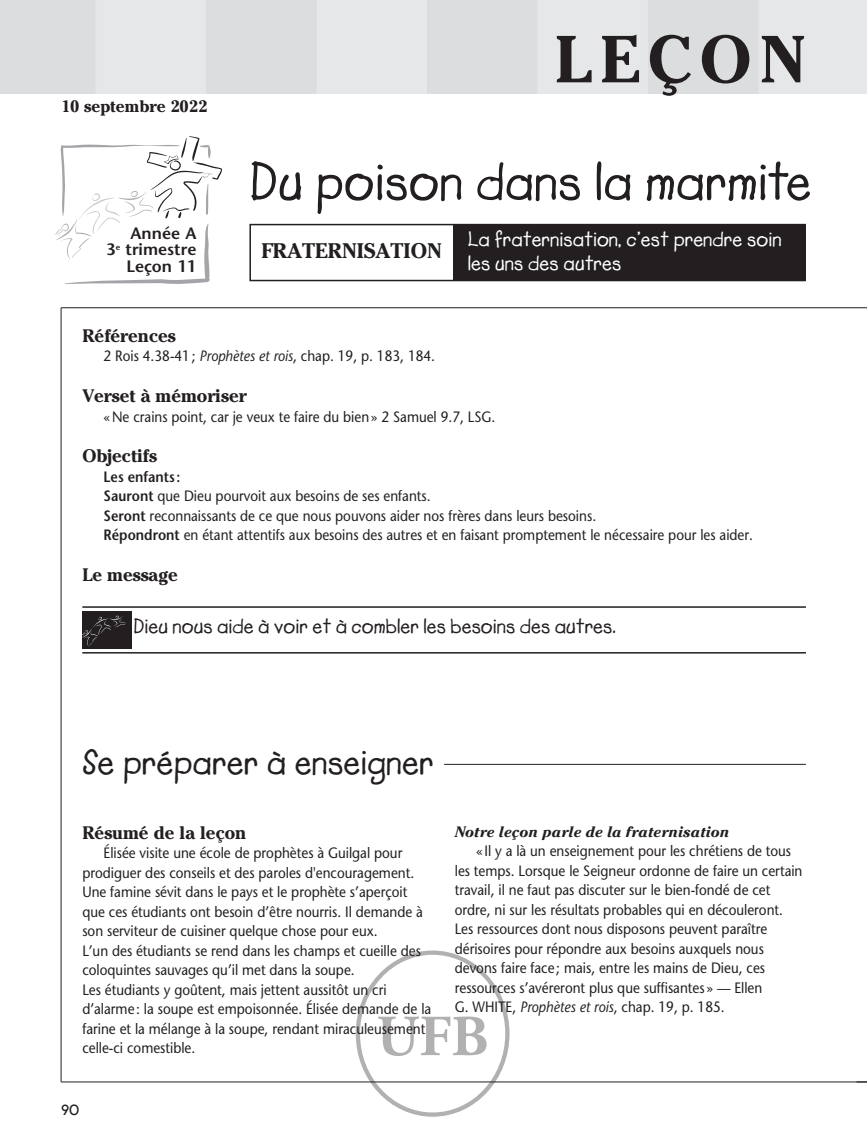
<style>
.page{position:relative;width:867px;height:1143px;background:#fff}
.page>*{position:absolute;margin:0;border:0;box-sizing:border-box;transform-origin:0 0}
.t1{font:700 66px "Cheltenham";letter-spacing:.125em;color:#231f20}
.t2{font:700 58.05px "Adobe Garamond Pro";color:#231f20}
.t3{font:54px "Lemonade ICG Bold";color:#231f20}
.t4{font:36px "Lemonade ICG Bold";color:#231f20}
.t5{font:21px/24px "Lemonade ICG Bold";color:#fff}
.t6{font:21px "Lemonade ICG Bold";color:#231f20}
.t7{font:700 21px "Cheltenham";color:#231f20}
.t8{font:700 18px "Cheltenham";color:#231f20}
.t9{font:600 16.5px/16.5px "Stone Sans";color:#231f20;text-align:right}
.t10{font:700 16.5px "Cheltenham";color:#231f20}
.t11{font:15px/19.5px "Stone Sans";color:#231f20;scale:.9 1}
.t12{font:italic 700 15px "Cheltenham Std";color:#231f20}
.t13{font:700 15px "New Garden";color:#231f20}
.s1{font-style:italic}
.s2{font-weight:600}
</style>
<div class="page">
<svg style="left:55px;top:136px;width:167px;height:148px"></svg>
<hr style="left:61px;top:307px;width:805px;height:1px;background:#231f20">
<hr style="left:61px;top:308px;width:1px;height:773px;background:#231f20">
<hr style="left:61px;top:1081px;width:805px;height:1px;background:#231f20">
<hr style="left:444px;top:764px;width:361px;height:1px;background:#231f20">
<hr style="left:82px;top:606px;width:723px;height:2px;background:#231f20">
<hr style="left:82px;top:652px;width:723px;height:1px;background:#231f20">
<div style="left:82px;top:611px;width:49px;height:37px;background:#231f20"></div>
<svg style="left:82px;top:615px;width:44px;height:31px"></svg>
<div style="left:453px;top:225px;width:352px;height:55px;background:#231f20"></div>
<div style="left:249px;top:224px;width:556px;height:57px;border:2px solid #231f20"></div>
<div style="left:355px;top:950px;width:154px;height:166px;border:4px solid #231f20;border-radius:50%"></div>
<p class="t10" style="left:61px;top:95px;width:148px">10 septembre 2022</p>
<p class="t9" style="left:106px;top:225px;width:91px">Année A<br>3<sup>e</sup> trimestre<br>Leçon 11</p>
<h1 class="t1" style="left:554px;top:18px;width:252px">LEÇON</h1>
<h3 class="t3" style="left:249px;top:149px;width:563px">Du poison dans la marmite</h3>
<h3 class="t7" style="left:261px;top:238px;width:182px">FRATERNISATION</h3>
<h3 class="t5" style="left:467px;top:228px;width:315px">La fraternisation, c’est prendre soin les uns des autres</h3>
<p class="t8" style="left:82px;top:324px;width:95px">Références</p>
<p class="t11" style="left:104px;top:346px;width:369px">2 Rois 4.38-41 ; <span class="s1">Prophètes et rois</span>, chap. 19, p. 183, 184.</p>
<p class="t8" style="left:82px;top:384px;width:166px">Verset à mémoriser</p>
<p class="t11" style="left:104px;top:406px;width:436px">« Ne crains point, car je veux te faire du bien » 2 Samuel 9.7, LSG.</p>
<p class="t8" style="left:82px;top:445px;width:76px">Objectifs</p>
<p class="t11" style="left:104px;top:467px;width:722px"><span class="s2">Les enfants :<br>Sauront</span> que Dieu pourvoit aux besoins de ses enfants.<br><span class="s2">Seront</span> reconnaissants de ce que nous pouvons aider nos frères dans leurs besoins.<br><span class="s2">Répondront</span> en étant attentifs aux besoins des autres et en faisant promptement le nécessaire pour les aider.</p>
<p class="t8" style="left:82px;top:563px;width:97px">Le message</p>
<h3 class="t6" style="left:133px;top:614px;width:484px">Dieu nous aide à voir et à combler les besoins des autres.</h3>
<h3 class="t4" style="left:82px;top:740px;width:353px">Se préparer à enseigner</h3>
<p class="t8" style="left:82px;top:821px;width:165px">Résumé de la leçon</p>
<p class="t11" style="left:82px;top:843px;width:389px;text-indent:21px">Élisée visite une école de prophètes à Guilgal pour prodiguer des conseils et des paroles d'encouragement.<br>Une famine sévit dans le pays et le prophète s’aperçoit que ces étudiants ont besoin d’être nourris. Il demande à son serviteur de cuisiner quelque chose pour eux.<br>L’un des étudiants se rend dans les champs et cueille des coloquintes sauvages qu’il met dans la soupe.<br>Les étudiants y goûtent, mais jettent aussitôt un cri d’alarme : la soupe est empoisonnée. Élisée demande de la farine et la mélange à la soupe, rendant miraculeusement celle-ci comestible.</p>
<p class="t12" style="left:454px;top:822px;width:276px">Notre leçon parle de la fraternisation</p>
<p class="t11" style="left:454px;top:841px;width:388px;text-indent:21px">« Il y a là un enseignement pour les chrétiens de tous les temps. Lorsque le Seigneur ordonne de faire un certain travail, il ne faut pas discuter sur le bien-fondé de cet ordre, ni sur les résultats probables qui en découleront.<br>Les ressources dont nous disposons peuvent paraître dérisoires pour répondre aux besoins auxquels nous devons faire face ; mais, entre les mains de Dieu, ces ressources s’avéreront plus que suffisantes » — Ellen<br>G. WHITE, <span class="s1">Prophètes et rois</span>, chap. 19, p. 185.</p>
<h2 class="t2" style="left:376px;top:1002px;width:113px">UFB</h2>
<p class="t13" style="left:61px;top:1101px;width:20px">90</p>
</div>
